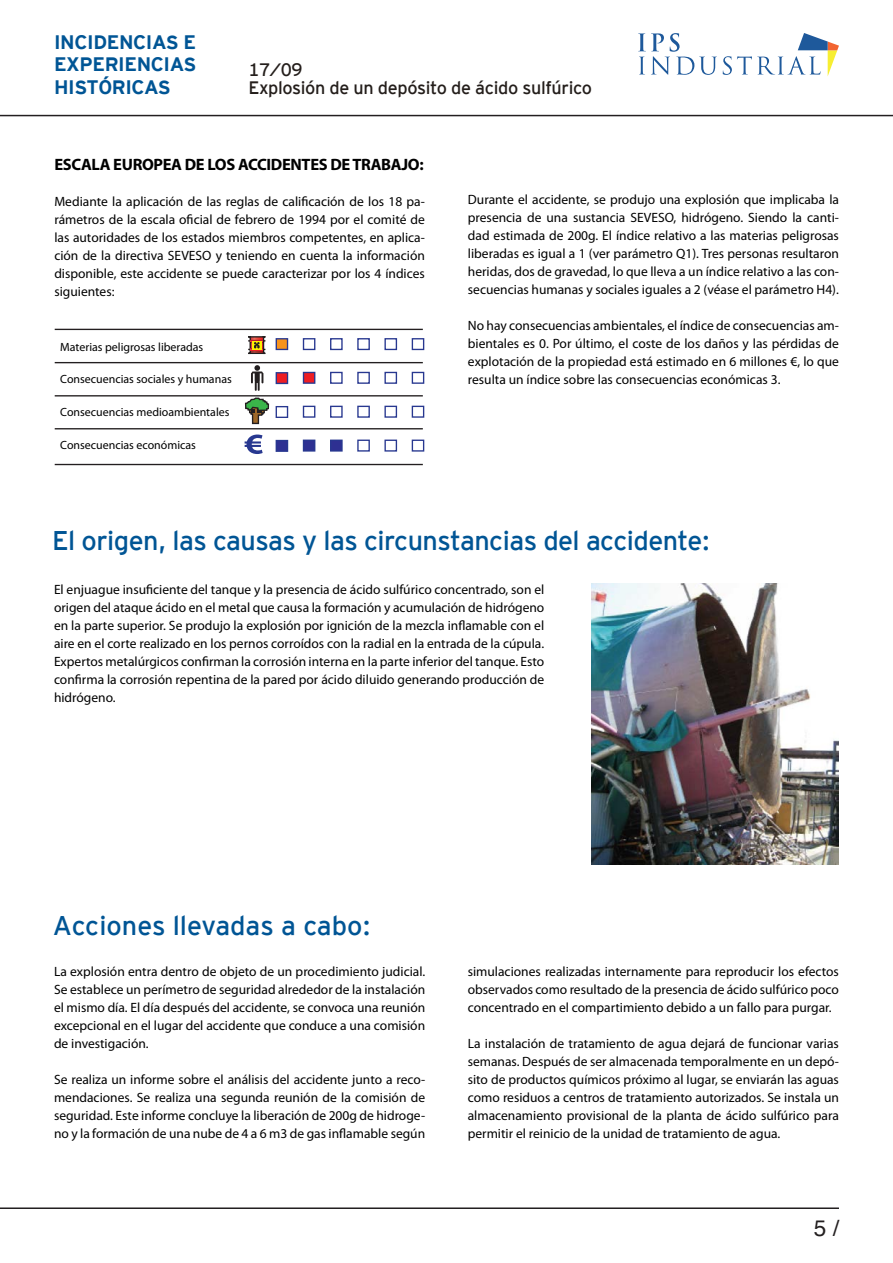
<style>
.page{position:relative;width:893px;height:1263px;background:#fff}
.page>*{position:absolute;margin:0;border:0;box-sizing:border-box;transform-origin:0 0}
.t1{font:27px "Interstate Mono";letter-spacing:-.02em;color:#005595}
.t2{font:27px "Interstate Mono";color:#005595}
.t3{font:22.5px "Helvetica";color:#231f20}
.t4{font:700 19.5px/22.5px "Interstate Mono";letter-spacing:-.02em;color:#005595}
.t5{font:18px "Interstate Mono";letter-spacing:-.02em;color:#241e1b}
.t6{font:700 16.5px "Myriad Pro";letter-spacing:-.02em;color:#000}
.t7{font:13.5px/18px "Myriad Pro";color:#000;text-align:justify}
.t8{font:12px "Myriad Pro";color:#000}
</style>
<div class="page">
<hr style="left:0;top:115px;width:893px;height:1px;background:#231f20">
<hr style="left:0;top:1207px;width:839px;height:2px;background:#231f20">
<hr style="left:55px;top:362px;width:368px;height:1px;background:#231f20">
<hr style="left:55px;top:395px;width:368px;height:1px;background:#231f20">
<hr style="left:55px;top:428px;width:368px;height:1px;background:#231f20">
<hr style="left:55px;top:464px;width:368px;height:1px;background:#231f20">
<hr style="left:55px;top:329px;width:368px;height:1px;background:#231f20">
<svg style="left:248px;top:336px;width:18px;height:19px"></svg>
<svg style="left:244px;top:365px;width:26px;height:60px"></svg>
<svg style="left:245px;top:434px;width:18px;height:20px"></svg>
<div style="left:276px;top:373px;width:12px;height:10px;background:#ee1d23"></div>
<div style="left:276px;top:372px;width:12px;height:12px;border:1px solid #283890"></div>
<div style="left:276px;top:339px;width:12px;height:10px;background:#f7931d"></div>
<div style="left:276px;top:338px;width:12px;height:12px;border:1px solid #283890"></div>
<div style="left:303px;top:338px;width:12px;height:12px;border:1px solid #283890"></div>
<div style="left:330px;top:338px;width:13px;height:12px;border:1px solid #283890"></div>
<div style="left:357px;top:338px;width:13px;height:12px;border:1px solid #283890"></div>
<div style="left:384px;top:338px;width:13px;height:12px;border:1px solid #283890"></div>
<div style="left:412px;top:338px;width:12px;height:12px;border:1px solid #283890"></div>
<div style="left:303px;top:372px;width:12px;height:11px;background:#ee1d23"></div>
<div style="left:303px;top:372px;width:12px;height:12px;border:1px solid #283890"></div>
<div style="left:330px;top:372px;width:13px;height:12px;border:1px solid #283890"></div>
<div style="left:357px;top:372px;width:13px;height:12px;border:1px solid #283890"></div>
<div style="left:384px;top:372px;width:13px;height:12px;border:1px solid #283890"></div>
<div style="left:412px;top:372px;width:12px;height:12px;border:1px solid #283890"></div>
<div style="left:276px;top:406px;width:12px;height:12px;border:1px solid #283890"></div>
<div style="left:303px;top:406px;width:12px;height:12px;border:1px solid #283890"></div>
<div style="left:330px;top:406px;width:13px;height:12px;border:1px solid #283890"></div>
<div style="left:357px;top:406px;width:13px;height:12px;border:1px solid #283890"></div>
<div style="left:384px;top:406px;width:13px;height:12px;border:1px solid #283890"></div>
<div style="left:412px;top:406px;width:12px;height:12px;border:1px solid #283890"></div>
<div style="left:276px;top:440px;width:12px;height:11px;background:#2e3092"></div>
<div style="left:276px;top:440px;width:12px;height:12px;border:1px solid #283890"></div>
<div style="left:303px;top:440px;width:12px;height:11px;background:#2e3092"></div>
<div style="left:303px;top:440px;width:12px;height:12px;border:1px solid #283890"></div>
<div style="left:331px;top:440px;width:11px;height:11px;background:#2e3092"></div>
<div style="left:330px;top:440px;width:13px;height:12px;border:1px solid #283890"></div>
<div style="left:357px;top:440px;width:13px;height:12px;border:1px solid #283890"></div>
<div style="left:384px;top:440px;width:13px;height:12px;border:1px solid #283890"></div>
<div style="left:412px;top:440px;width:12px;height:12px;border:1px solid #283890"></div>
<svg style="left:638px;top:33px;width:79px;height:42px"></svg>
<svg style="left:723px;top:33px;width:116px;height:43px"></svg>
<img style="left:591px;top:584px;width:248px;height:280px">
<p class="t4" style="left:54px;top:30px;width:144px">INCIDENCIAS E<br>EXPERIENCIAS</p>
<p class="t4" style="left:54px;top:75px;width:118px">HISTÓRICAS</p>
<p class="t5" style="left:248px;top:59px;width:56px">17/09</p>
<p class="t5" style="left:248px;top:77px;width:345px">Explosión de un depósito de ácido sulfúrico</p>
<p class="t6" style="left:54px;top:155px;width:371px">ESCALA EUROPEA DE LOS ACCIDENTES DE TRABAJO:</p>
<p class="t7" style="left:54px;top:193px;width:372px">Mediante la aplicación de las reglas de calificación de los 18 pa&shy;rámetros de la escala oficial de febrero de 1994 por el comité de las autoridades de los estados miembros competentes, en aplica&shy;ción de la directiva SEVESO y teniendo en cuenta la información disponible, este accidente se puede caracterizar por los 4 índices siguientes:</p>
<p class="t7" style="left:468px;top:190px;width:373px">Durante el accidente, se produjo una explosión que implicaba la presencia de una sustancia SEVESO, hidrógeno. Siendo la canti&shy;dad estimada de 200g. El índice relativo a las materias peligrosas liberadas es igual a 1 (ver parámetro Q1). Tres personas resultaron heridas, dos de gravedad, lo que lleva a un índice relativo a las con&shy;secuencias humanas y sociales iguales a 2 (véase el parámetro H4).</p>
<p class="t7" style="left:468px;top:316px;width:373px">No hay consecuencias ambientales, el índice de consecuencias am&shy;bientales es 0. Por último, el coste de los daños y las pérdidas de explotación de la propiedad está estimado en 6 millones €, lo que resulta un índice sobre las consecuencias económicas 3.</p>
<p class="t8" style="left:60px;top:340px;width:145px">Materias peligrosas liberadas</p>
<p class="t8" style="left:60px;top:373px;width:173px">Consecuencias sociales y humanas</p>
<p class="t8" style="left:60px;top:406px;width:171px">Consecuencias medioambientales</p>
<p class="t8" style="left:60px;top:438px;width:137px">Consecuencias económicas</p>
<p class="t1" style="left:52px;top:526px;width:659px">El origen, las causas y las circunstancias del accidente:</p>
<p class="t7" style="left:54px;top:580px;width:492px">El enjuague insuficiente del tanque y la presencia de ácido sulfúrico concentrado, son el origen del ataque ácido en el metal que causa la formación y acumulación de hidrógeno en la parte superior. Se produjo la explosión por ignición de la mezcla inflamable con el aire en el corte realizado en los pernos corroídos con la radial en la entrada de la cúpula.<br>Expertos metalúrgicos confirman la corrosión interna en la parte inferior del tanque. Esto confirma la corrosión repentina de la pared por ácido diluido generando producción de hidrógeno.</p>
<p class="t2" style="left:53px;top:910px;width:320px">Acciones llevadas a cabo:</p>
<p class="t7" style="left:54px;top:963px;width:373px">La explosión entra dentro de objeto de un procedimiento judicial.<br>Se establece un perímetro de seguridad alrededor de la instalación el mismo día. El día después del accidente, se convoca una reunión excepcional en el lugar del accidente que conduce a una comisión de investigación.</p>
<p class="t7" style="left:54px;top:1071px;width:373px">Se realiza un informe sobre el análisis del accidente junto a reco&shy;mendaciones. Se realiza una segunda reunión de la comisión de seguridad. Este informe concluye la liberación de 200g de hidroge&shy;no y la formación de una nube de 4 a 6 m3 de gas inflamable según</p>
<p class="t7" style="left:468px;top:963px;width:373px">simulaciones realizadas internamente para reproducir los efectos observados como resultado de la presencia de ácido sulfúrico poco concentrado en el compartimiento debido a un fallo para purgar.</p>
<p class="t7" style="left:468px;top:1035px;width:373px">La instalación de tratamiento de agua dejará de funcionar varias semanas. Después de ser almacenada temporalmente en un depó&shy;sito de productos químicos próximo al lugar, se enviarán las aguas como residuos a centros de tratamiento autorizados. Se instala un almacenamiento provisional de la planta de ácido sulfúrico para permitir el reinicio de la unidad de tratamiento de agua.</p>
<p class="t3" style="left:814px;top:1211px;width:27px">5 /</p>
</div>
